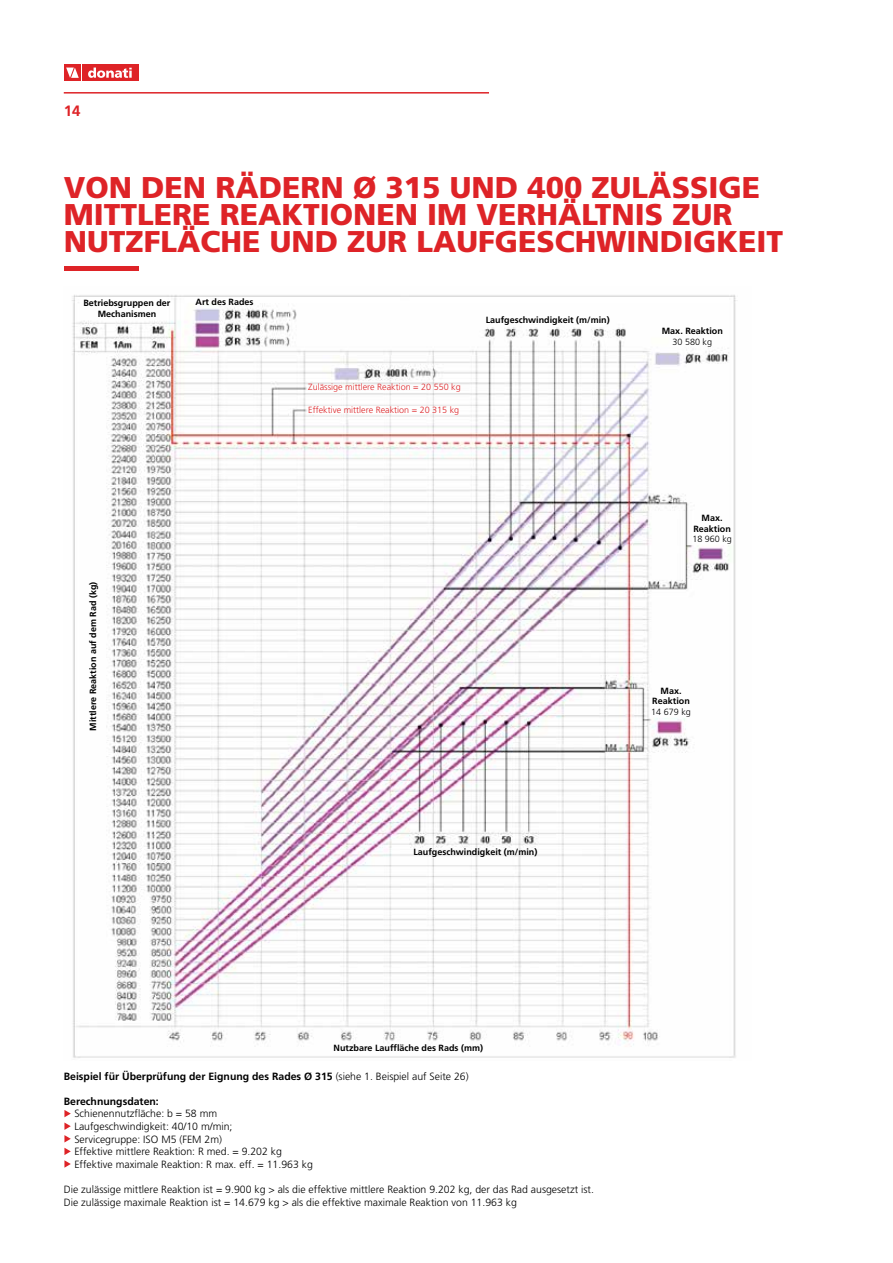
<style>
.page{position:relative;width:893px;height:1263px;background:#fff}
.page>*{position:absolute;margin:0;border:0;box-sizing:border-box;transform-origin:0 0}
.t1{font:900 30px/27px "Frutiger LT Std";color:#de2327}
.t2{font:700 15px "Frutiger LT Std";color:#de2327}
.t3{font:300 10.5px/12.6px "Frutiger LT Std";color:#000}
.t4{font:700 10.5px "Frutiger LT Std";color:#000}
.t5{font:700 9px/10.5px "Frutiger LT Std";color:#000;text-align:center}
.t6{font:300 9px "Frutiger LT Std";color:#de2327}
.t7{font:300 9px "Frutiger LT Std";color:#000}
.s1{font-weight:300}
</style>
<div class="page">
<div style="left:82px;top:65px;width:56px;height:16px;background:#de2327"></div>
<div style="left:64px;top:65px;width:16px;height:16px;background:#de2327"></div>
<svg style="left:88px;top:68px;width:44px;height:10px"></svg>
<svg style="left:66px;top:68px;width:13px;height:10px"></svg>
<hr style="left:64px;top:92px;width:425px;height:2px;background:#de2327">
<div style="left:64px;top:266px;width:74px;height:5px;background:#de2327"></div>
<img style="left:72px;top:295px;width:664px;height:763px">
<svg style="left:64px;top:1110px;width:7px;height:32px"></svg>
<svg style="left:64px;top:1148px;width:7px;height:20px"></svg>
<h2 class="t2" style="left:64px;top:102px;width:18px">14</h2>
<h1 class="t1" style="left:64px;top:174px;width:721px">VON DEN RÄDERN Ø 315 UND 400 ZULÄSSIGE<br>MITTLERE REAKTIONEN IM VERHÄLTNIS ZUR<br>NUTZFLÄCHE UND ZUR LAUFGESCHWINDIGKEIT</h1>
<p class="t5" style="left:83px;top:298px;width:89px">Betriebsgruppen der<br>Mechanismen</p>
<p class="t5" style="left:196px;top:297px;width:60px">Art des Rades</p>
<p class="t5" style="left:88px;top:731px;width:151px;rotate:-90deg">Mittlere Reaktion auf dem Rad (kg)</p>
<p class="t6" style="left:308px;top:382px;width:154px">Zulässige mittlere Reaktion = 20 550 kg</p>
<p class="t6" style="left:308px;top:405px;width:152px">Effektive mittlere Reaktion = 20 315 kg</p>
<p class="t5" style="left:486px;top:315px;width:126px">Laufgeschwindigkeit (m/min)</p>
<p class="t5" style="left:662px;top:326px;width:63px">Max. Reaktion</p>
<p class="t7" style="left:673px;top:336px;width:41px">30 580 kg</p>
<p class="t5" style="left:693px;top:513px;width:39px">Max.<br>Reaktion</p>
<p class="t7" style="left:692px;top:534px;width:41px">18 960 kg</p>
<p class="t5" style="left:413px;top:846px;width:126px">Laufgeschwindigkeit (m/min)</p>
<p class="t5" style="left:652px;top:685px;width:39px">Max.<br>Reaktion</p>
<p class="t7" style="left:651px;top:706px;width:41px">14 679 kg</p>
<p class="t5" style="left:334px;top:1043px;width:151px">Nutzbare Lauffläche des Rads (mm)</p>
<p class="t4" style="left:64px;top:1070px;width:406px">Beispiel für Überprüfung der Eignung des Rades Ø 315 <span class="s1">(siehe 1. Beispiel auf Seite 26)</span></p>
<p class="t4" style="left:64px;top:1095px;width:97px">Berechnungsdaten:</p>
<p class="t3" style="left:74px;top:1107px;width:240px">Schienennutzfläche: b = 58 mm Laufgeschwindigkeit: 40/10 m/min;<br>Servicegruppe: ISO M5 (FEM 2m)<br>Effektive mittlere Reaktion: R med. = 9.202 kg Effektive maximale Reaktion: R max. eff. = 11.963 kg</p>
<p class="t3" style="left:64px;top:1183px;width:532px">Die zulässige mittlere Reaktion ist = 9.900 kg &gt; als die effektive mittlere Reaktion 9.202 kg, der das Rad ausgesetzt ist.<br>Die zulässige maximale Reaktion ist = 14.679 kg &gt; als die effektive maximale Reaktion von 11.963 kg</p>
</div>
